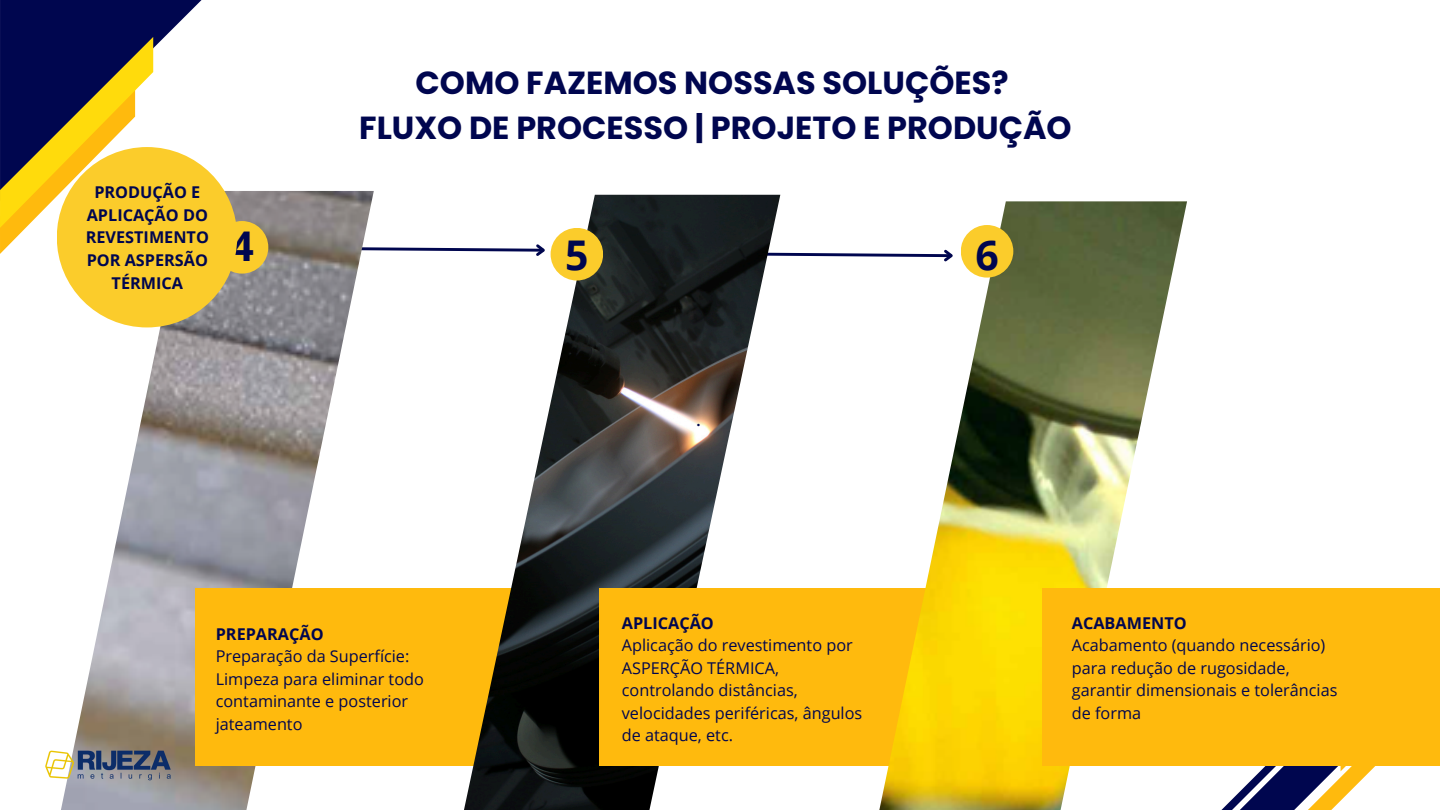
<style>
.page{position:relative;width:1440px;height:810px;background:#fff}
.page>*{position:absolute;margin:0;border:0;box-sizing:border-box;transform-origin:0 0}
.t1{font:700 41px "Open Sans";color:#00064f}
.t2{font:700 31.9px/44.4px "Poppins";color:#00064f;text-align:center}
.t3{font:18.4px "RTL Jannah Regular";color:#00064f}
.t4{font:16.3px/22.6px "Open Sans";color:#00064f}
.t5{font:700 16.3px/22.6px "Open Sans";color:#00064f;text-align:center}
</style>
<div class="page">
<svg style="left:1220px;top:765px;width:173px;height:45px"></svg>
<svg style="left:780px;top:252px;width:97px;height:5px"></svg>
<img style="left:59px;top:259px;width:315px;height:551px">
<div style="left:216px;top:221px;width:52px;height:53px;background:#fbcc2b;border-radius:50%"></div>
<svg style="left:0;top:0;width:463px;height:259px"></svg>
<div style="left:196px;top:588px;width:369px;height:177px;background:#ffba0d"></div>
<img style="left:463px;top:195px;width:317px;height:615px">
<div style="left:599px;top:588px;width:353px;height:177px;background:#ffba0d"></div>
<img style="left:877px;top:201px;width:310px;height:609px">
<img style="left:45px;top:744px;width:132px;height:43px">
<div style="left:1042px;top:588px;width:398px;height:177px;background:#ffba0d"></div>
<div style="left:57px;top:147px;width:180px;height:180px;background:#fbcc2b;border-radius:50%"></div>
<div style="left:551px;top:228px;width:52px;height:53px;background:#fbcc2b;border-radius:50%"></div>
<div style="left:961px;top:225px;width:52px;height:53px;background:#fbcc2b;border-radius:50%"></div>
<p class="t5" style="left:86px;top:181px;width:125px">PRODUÇÃO E<br>APLICAÇÃO DO<br>REVESTIMENTO<br>POR ASPERSÃO<br>TÉRMICA</p>
<h1 class="t1" style="left:230px;top:218px;width:25px">4</h1>
<p class="t2" style="left:359px;top:61px;width:714px">COMO FAZEMOS NOSSAS SOLUÇÕES?<br>FLUXO DE PROCESSO | PROJETO E PRODUÇÃO</p>
<p class="t1" style="left:565px;top:226px;width:25px">5</p>
<p class="t1" style="left:975px;top:226px;width:25px">6</p>
<p class="t3" style="left:696px;top:408px;width:6px">.</p>
<p class="t5" style="left:216px;top:622px;width:109px">PREPARAÇÃO</p>
<p class="t4" style="left:216px;top:645px;width:210px">Preparação da Superfície:<br>Limpeza para eliminar todo contaminante e posterior jateamento</p>
<p class="t5" style="left:622px;top:611px;width:94px">APLICAÇÃO</p>
<p class="t4" style="left:622px;top:633px;width:242px">Aplicação do revestimento por<br>ASPERÇÃO TÉRMICA, controlando distâncias, velocidades periféricas, ângulos de ataque, etc.</p>
<p class="t5" style="left:1072px;top:611px;width:116px">ACABAMENTO</p>
<p class="t4" style="left:1072px;top:633px;width:267px">Acabamento (quando necessário) para redução de rugosidade, garantir dimensionais e tolerâncias de forma</p>
</div>
